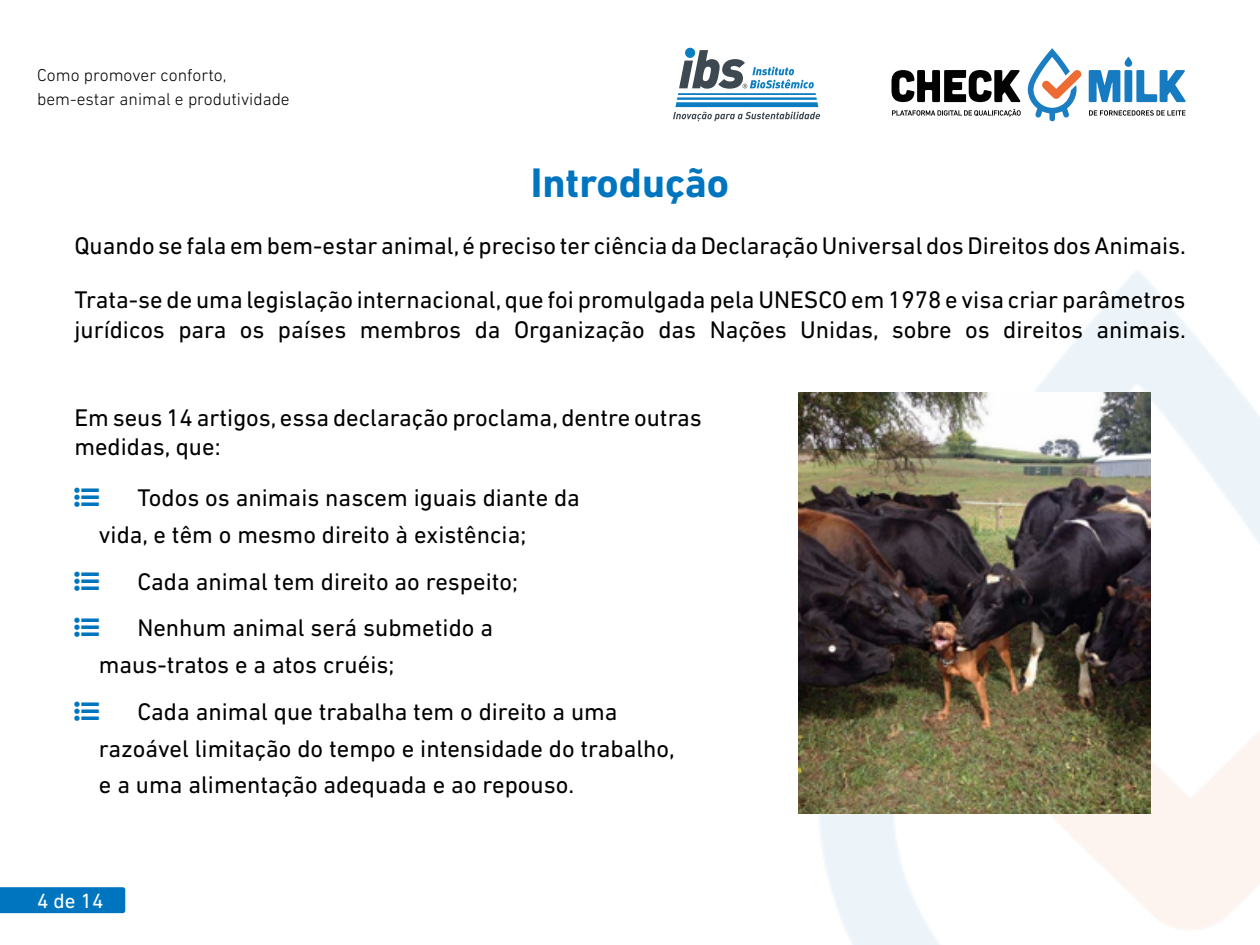
<style>
.page{position:relative;width:1260px;height:945px;background:#fff}
.page>*{position:absolute;margin:0;border:0;box-sizing:border-box;transform-origin:0 0}
.t1{font:700 42px "DIN Next LT Pro";color:#0075bf}
.t2{font:24.5px/29.4px "DIN Next LT Pro";color:#000}
.t3{font:21px "DIN Next LT Pro";color:#fff}
.t4{font:300 17.5px/24px "DIN Next LT Pro";color:#000}
</style>
<div class="page">
<img style="left:798px;top:271px;width:462px;height:674px">
<svg style="left:1027px;top:48px;width:54px;height:73px"></svg>
<svg style="left:892px;top:70px;width:129px;height:32px"></svg>
<svg style="left:1089px;top:57px;width:97px;height:45px"></svg>
<svg style="left:892px;top:109px;width:129px;height:8px"></svg>
<svg style="left:1089px;top:110px;width:96px;height:6px"></svg>
<img style="left:799px;top:393px;width:352px;height:421px">
<div style="left:0;top:887px;width:125px;height:26px;background:#0075bf"></div>
<hr style="left:677px;top:97px;width:140px;height:3px;background:#0d7dc2">
<hr style="left:678px;top:93px;width:138px;height:2px;background:#0d7dc2">
<svg style="left:673px;top:102px;width:147px;height:19px"></svg>
<svg style="left:685px;top:48px;width:10px;height:10px"></svg>
<svg style="left:679px;top:50px;width:135px;height:39px"></svg>
<p class="t4" style="left:37px;top:63px;width:254px">Como promover conforto, bem-estar animal e produtividade</p>
<h1 class="t1" style="left:531px;top:158px;width:200px">Introdução</h1>
<p class="t2" style="left:74px;top:231px;width:1113px">Quando se fala em bem-estar animal, é preciso ter ciência da Declaração Universal dos Direitos dos Animais.</p>
<p class="t2" style="left:74px;top:285px;width:1113px">Trata-se de uma legislação internacional, que foi promulgada pela UNESCO em 1978 e visa criar parâmetros jurídicos para os países membros da Organização das Nações Unidas, sobre os direitos animais.</p>
<p class="t2" style="left:74px;top:402px;width:629px">Em seus 14 artigos, essa declaração proclama, dentre outras medidas, que:</p>
<p class="t2" style="left:99px;top:479px;width:483px;line-height:36.8px;text-indent:38px">Todos os animais nascem iguais diante da vida, e têm o mesmo direito à existência;</p>
<p class="t2" style="left:137px;top:558px;width:382px;line-height:46.7px">Cada animal tem direito ao respeito;<br>Nenhum animal será submetido a</p>
<p class="t2" style="left:137px;top:641px;width:482px;line-height:46.7px;text-indent:-38px">maus-tratos e a atos cruéis;<br>Cada animal que trabalha tem o direito a uma</p>
<p class="t2" style="left:99px;top:730px;width:577px;line-height:36.8px">razoável limitação do tempo e intensidade do trabalho, e a uma alimentação adequada e ao repouso.</p>
<p class="t3" style="left:37px;top:889px;width:68px">4 de 14</p>
</div>
